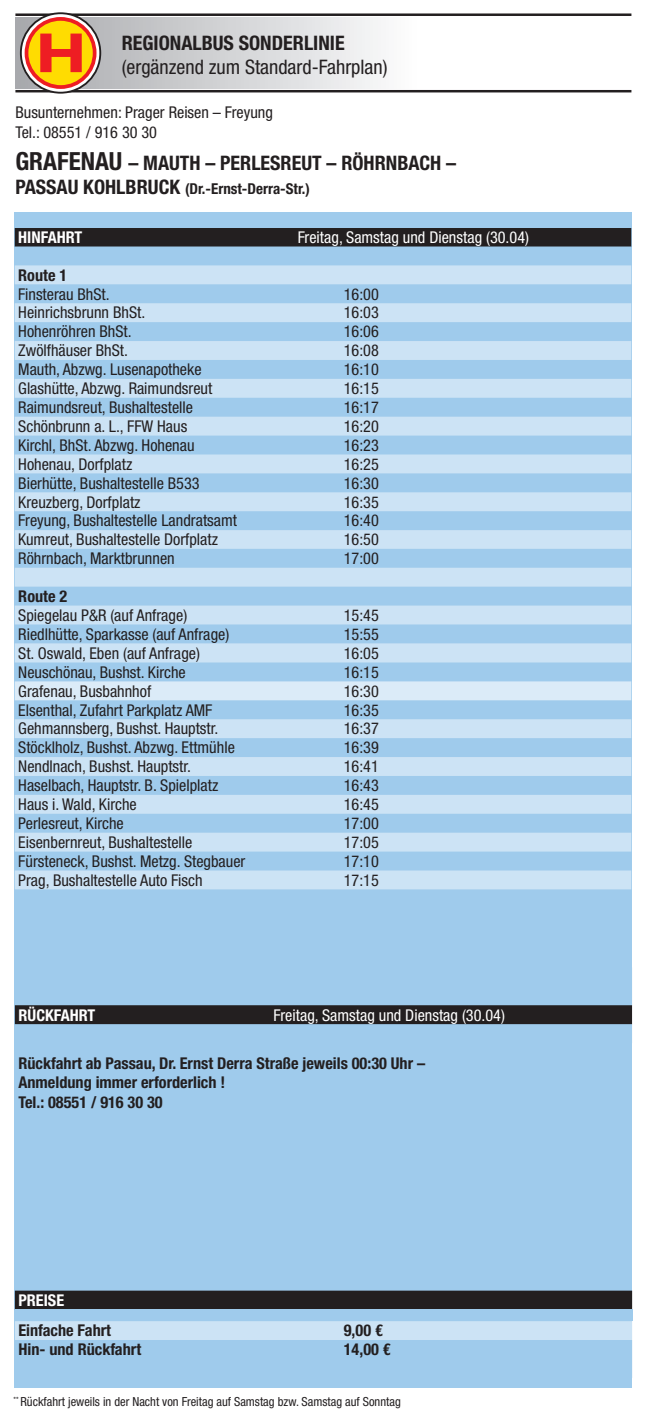
<style>
.page{position:relative;width:645px;height:1418px;background:#fff}
.page>*{position:absolute;margin:0;border:0;box-sizing:border-box;transform-origin:0 0}
.t1{font:700 condensed 20px "Helvetica Neue LT Std";color:#231f20}
.t2{font:condensed 20px "Helvetica Neue LT Std";color:#231f20}
.t3{font:condensed 16.25px/19.5px "Helvetica Neue LT Std";color:#231f20}
.t4{font:700 condensed 16.25px/19.5px "Helvetica Neue LT Std";color:#231f20}
.t5{font:condensed 16.25px "Helvetica Neue LT Std";color:#fff}
.t6{font:700 condensed 16.25px "Helvetica Neue LT Std";color:#fff}
.t7{font:700 condensed 15px "Helvetica Neue LT Std";color:#231f20}
.t8{font:condensed 12.5px "Helvetica Neue LT Std";color:#231f20}
.s1{font-size:25px}
.s2{font-size:20px}
</style>
<div class="page">
<div style="left:15px;top:212px;width:617px;height:1175px;background:#9fcbec"></div>
<svg style="left:15px;top:1024px;width:617px;height:1px"></svg>
<div style="left:15px;top:1005px;width:617px;height:19px;background:#231f20"></div>
<div style="left:15px;top:228px;width:616px;height:19px;background:#231f20"></div>
<svg style="left:15px;top:662px;width:616px;height:228px"></svg>
<svg style="left:15px;top:265px;width:616px;height:397px;fill:#c6dff3"></svg>
<div style="left:15px;top:681px;width:616px;height:19px;background:#dbebf8"></div>
<div style="left:15px;top:719px;width:616px;height:19px;background:#cce3f5"></div>
<svg style="left:15px;top:757px;width:616px;height:132px;fill:#cce3f5"></svg>
<div style="left:15px;top:1290px;width:617px;height:19px;background:#231f20"></div>
<div style="left:15px;top:1321px;width:617px;height:19px;background:#cce3f5"></div>
<hr style="left:15px;top:90px;width:616px;height:2px;background:#231f20">
<div style="left:15px;top:18px;width:616px;height:70px;background:linear-gradient(to right,#aeafb3,#fff)"></div>
<hr style="left:15px;top:13px;width:616px;height:3px;background:#231f20">
<svg style="left:21px;top:13px;width:79px;height:80px"></svg>
<div style="left:20px;top:12px;width:81px;height:82px;border:2px solid #231f20;border-radius:50%"></div>
<svg style="left:25px;top:17px;width:72px;height:72px"></svg>
<svg style="left:28px;top:21px;width:65px;height:64px;background:#f1921f"></svg>
<p class="t1" style="left:122px;top:31px;width:224px">REGIONALBUS SONDERLINIE</p>
<p class="t2" style="left:122px;top:55px;width:267px">(ergänzend zum Standard-Fahrplan)</p>
<p class="t3" style="left:15px;top:103px;width:259px">Busunternehmen: Prager Reisen – Freyung<br>Tel.: 08551 / 916 30 30</p>
<p class="t1" style="left:15px;top:151px;width:442px"><span class="s1">GRAFENAU</span> – MAUTH – PERLESREUT – RÖHRNBACH –</p>
<p class="t7" style="left:15px;top:179px;width:296px"><span class="s2">PASSAU KOHLBRUCK</span> (Dr.-Ernst-Derra-Str.)</p>
<p class="t6" style="left:18px;top:227px;width:66px">HINFAHRT</p>
<p class="t5" style="left:298px;top:228px;width:233px">Freitag, Samstag und Dienstag (30.04)</p>
<p class="t4" style="left:18px;top:265px;width:50px">Route 1</p>
<p class="t3" style="left:18px;top:284px;width:93px">Finsterau BhSt.</p>
<p class="t3" style="left:344px;top:284px;width:37px">16:00</p>
<p class="t3" style="left:18px;top:303px;width:128px">Heinrichsbrunn BhSt.</p>
<p class="t3" style="left:344px;top:303px;width:37px">16:03</p>
<p class="t3" style="left:18px;top:322px;width:115px">Hohenröhren BhSt.</p>
<p class="t3" style="left:344px;top:322px;width:37px">16:06</p>
<p class="t3" style="left:18px;top:341px;width:111px">Zwölfhäuser BhSt.</p>
<p class="t3" style="left:344px;top:341px;width:37px">16:08</p>
<p class="t3" style="left:18px;top:359px;width:185px">Mauth, Abzwg. Lusenapotheke</p>
<p class="t3" style="left:344px;top:359px;width:37px">16:10</p>
<p class="t3" style="left:18px;top:378px;width:196px">Glashütte, Abzwg. Raimundsreut</p>
<p class="t3" style="left:344px;top:378px;width:37px">16:15</p>
<p class="t3" style="left:18px;top:397px;width:176px">Raimundsreut, Bushaltestelle</p>
<p class="t3" style="left:344px;top:397px;width:37px">16:17</p>
<p class="t3" style="left:18px;top:416px;width:170px">Schönbrunn a. L., FFW Haus</p>
<p class="t3" style="left:344px;top:416px;width:37px">16:20</p>
<p class="t3" style="left:18px;top:435px;width:178px">Kirchl, BhSt. Abzwg. Hohenau</p>
<p class="t3" style="left:344px;top:435px;width:37px">16:23</p>
<p class="t3" style="left:18px;top:454px;width:116px">Hohenau, Dorfplatz</p>
<p class="t3" style="left:344px;top:454px;width:37px">16:25</p>
<p class="t3" style="left:18px;top:473px;width:183px">Bierhütte, Bushaltestelle B533</p>
<p class="t3" style="left:344px;top:473px;width:37px">16:30</p>
<p class="t3" style="left:18px;top:492px;width:124px">Kreuzberg, Dorfplatz</p>
<p class="t3" style="left:344px;top:492px;width:37px">16:35</p>
<p class="t3" style="left:18px;top:511px;width:220px">Freyung, Bushaltestelle Landratsamt</p>
<p class="t3" style="left:344px;top:511px;width:37px">16:40</p>
<p class="t3" style="left:18px;top:529px;width:201px">Kumreut, Bushaltestelle Dorfplatz</p>
<p class="t3" style="left:344px;top:529px;width:37px">16:50</p>
<p class="t3" style="left:18px;top:548px;width:158px">Röhrnbach, Marktbrunnen</p>
<p class="t3" style="left:344px;top:548px;width:37px">17:00</p>
<p class="t4" style="left:18px;top:586px;width:50px">Route 2</p>
<p class="t3" style="left:18px;top:605px;width:170px">Spiegelau P&amp;R (auf Anfrage)</p>
<p class="t3" style="left:344px;top:605px;width:37px">15:45</p>
<p class="t3" style="left:18px;top:624px;width:212px">Riedlhütte, Sparkasse (auf Anfrage)</p>
<p class="t3" style="left:344px;top:624px;width:37px">15:55</p>
<p class="t3" style="left:18px;top:643px;width:183px">St. Oswald, Eben (auf Anfrage)</p>
<p class="t3" style="left:344px;top:643px;width:37px">16:05</p>
<p class="t3" style="left:18px;top:662px;width:169px">Neuschönau, Bushst. Kirche</p>
<p class="t3" style="left:344px;top:662px;width:37px">16:15</p>
<p class="t3" style="left:18px;top:681px;width:134px">Grafenau, Busbahnhof</p>
<p class="t3" style="left:344px;top:681px;width:37px">16:30</p>
<p class="t3" style="left:18px;top:700px;width:196px">Elsenthal, Zufahrt Parkplatz AMF</p>
<p class="t3" style="left:344px;top:700px;width:37px">16:35</p>
<p class="t3" style="left:18px;top:719px;width:201px">Gehmannsberg, Bushst. Hauptstr.</p>
<p class="t3" style="left:344px;top:719px;width:37px">16:37</p>
<p class="t3" style="left:18px;top:737px;width:218px">Stöcklholz, Bushst. Abzwg. Ettmühle</p>
<p class="t3" style="left:344px;top:737px;width:37px">16:39</p>
<p class="t3" style="left:18px;top:756px;width:174px">Nendlnach, Bushst. Hauptstr.</p>
<p class="t3" style="left:344px;top:756px;width:37px">16:41</p>
<p class="t3" style="left:18px;top:775px;width:202px">Haselbach, Hauptstr. B. Spielplatz</p>
<p class="t3" style="left:344px;top:775px;width:37px">16:43</p>
<p class="t3" style="left:18px;top:794px;width:120px">Haus i. Wald, Kirche</p>
<p class="t3" style="left:344px;top:794px;width:37px">16:45</p>
<p class="t3" style="left:18px;top:813px;width:107px">Perlesreut, Kirche</p>
<p class="t3" style="left:344px;top:813px;width:37px">17:00</p>
<p class="t3" style="left:18px;top:832px;width:176px">Eisenbernreut, Bushaltestelle</p>
<p class="t3" style="left:344px;top:832px;width:37px">17:05</p>
<p class="t3" style="left:18px;top:851px;width:229px">Fürsteneck, Bushst. Metzg. Stegbauer</p>
<p class="t3" style="left:344px;top:851px;width:37px">17:10</p>
<p class="t3" style="left:18px;top:870px;width:186px">Prag, Bushaltestelle Auto Fisch</p>
<p class="t3" style="left:344px;top:870px;width:37px">17:15</p>
<p class="t6" style="left:18px;top:1004px;width:78px">RÜCKFAHRT</p>
<p class="t5" style="left:274px;top:1005px;width:233px">Freitag, Samstag und Dienstag (30.04)</p>
<p class="t4" style="left:18px;top:1053px;width:408px">Rückfahrt ab Passau, Dr. Ernst Derra Straße jeweils 00:30 Uhr –<br>Anmeldung immer erforderlich !<br>Tel.: 08551 / 916 30 30</p>
<p class="t6" style="left:18px;top:1290px;width:47px">PREISE</p>
<p class="t4" style="left:18px;top:1320px;width:94px">Einfache Fahrt</p>
<p class="t4" style="left:344px;top:1320px;width:40px">9,00 €</p>
<p class="t4" style="left:18px;top:1339px;width:124px">Hin- und Rückfahrt</p>
<p class="t4" style="left:344px;top:1339px;width:48px">14,00 €</p>
<p class="t8" style="left:14px;top:1394px;width:389px"><sup>**</sup> Rückfahrt jeweils in der Nacht von Freitag auf Samstag bzw. Samstag auf Sonntag</p>
</div>
